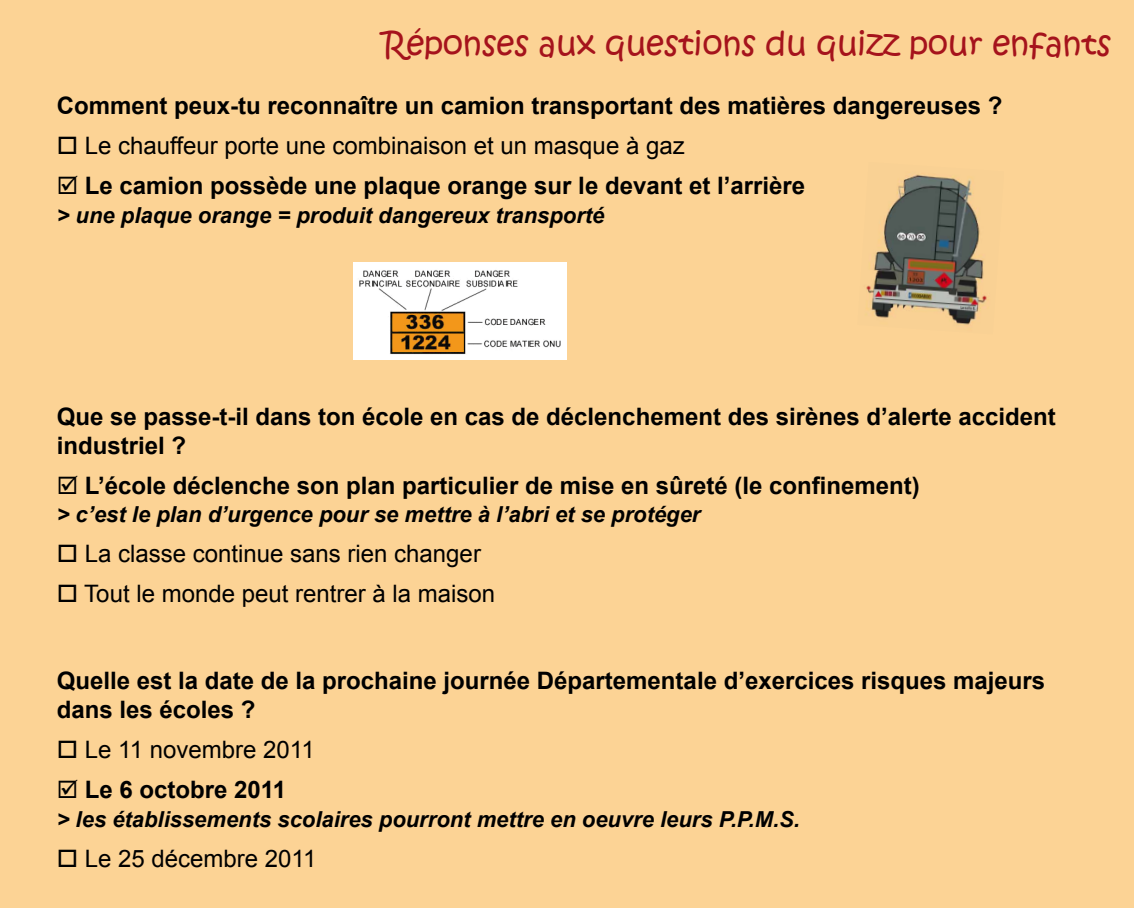
<style>
.page{position:relative;width:1134px;height:908px;background:#fff}
.page>*{position:absolute;margin:0;border:0;box-sizing:border-box;transform-origin:0 0}
.t1{font:32px "Kristen ITC";color:#a5131c}
.t2{font:700 24px/28.8px "Arial";color:#000}
.t3{font:24px "Arial";color:#000}
.t4{font:italic 700 22px "Arial";color:#000}
</style>
<div class="page">
<div style="left:0;top:0;width:1134px;height:907px;background:#fcd395"></div>
<img style="left:866px;top:174px;width:121px;height:151px">
<img style="left:353px;top:262px;width:214px;height:97px">
<h1 class="t1" style="left:383px;top:23px;width:730px">Réponses aux questions du quizz pour enfants</h1>
<p class="t2" style="left:57px;top:92px;width:947px">Comment peux-tu reconnaître un camion transportant des matières dangereuses ?</p>
<p class="t3" style="left:57px;top:130px;width:629px">□ Le chauffeur porte une combinaison et un masque à gaz</p>
<p class="t2" style="left:57px;top:172px;width:750px">☑ Le camion possède une plaque orange sur le devant et l’arrière</p>
<p class="t4" style="left:57px;top:200px;width:549px">&gt; une plaque orange = produit dangereux transporté</p>
<p class="t2" style="left:57px;top:402px;width:1001px">Que se passe-t-il dans ton école en cas de déclenchement des sirènes d’alerte accident industriel ?</p>
<p class="t2" style="left:57px;top:471px;width:865px">☑ L’école déclenche son plan particulier de mise en sûreté (le confinement)</p>
<p class="t4" style="left:57px;top:499px;width:645px">&gt; c’est le plan d’urgence pour se mettre à l’abri et se protéger</p>
<p class="t3" style="left:57px;top:538px;width:426px">□ La classe continue sans rien changer</p>
<p class="t3" style="left:57px;top:578px;width:440px">□ Tout le monde peut rentrer à la maison</p>
<p class="t2" style="left:57px;top:666px;width:990px">Quelle est la date de la prochaine journée Départementale d’exercices risques majeurs dans les écoles ?</p>
<p class="t3" style="left:57px;top:733px;width:259px">□ Le 11 novembre 2011</p>
<p class="t2" style="left:57px;top:775px;width:231px">☑ Le 6 octobre 2011</p>
<p class="t4" style="left:57px;top:803px;width:745px">&gt; les établissements scolaires pourront mettre en oeuvre leurs P.P.M.S.</p>
<p class="t3" style="left:57px;top:842px;width:261px">□ Le 25 décembre 2011</p>
</div>
